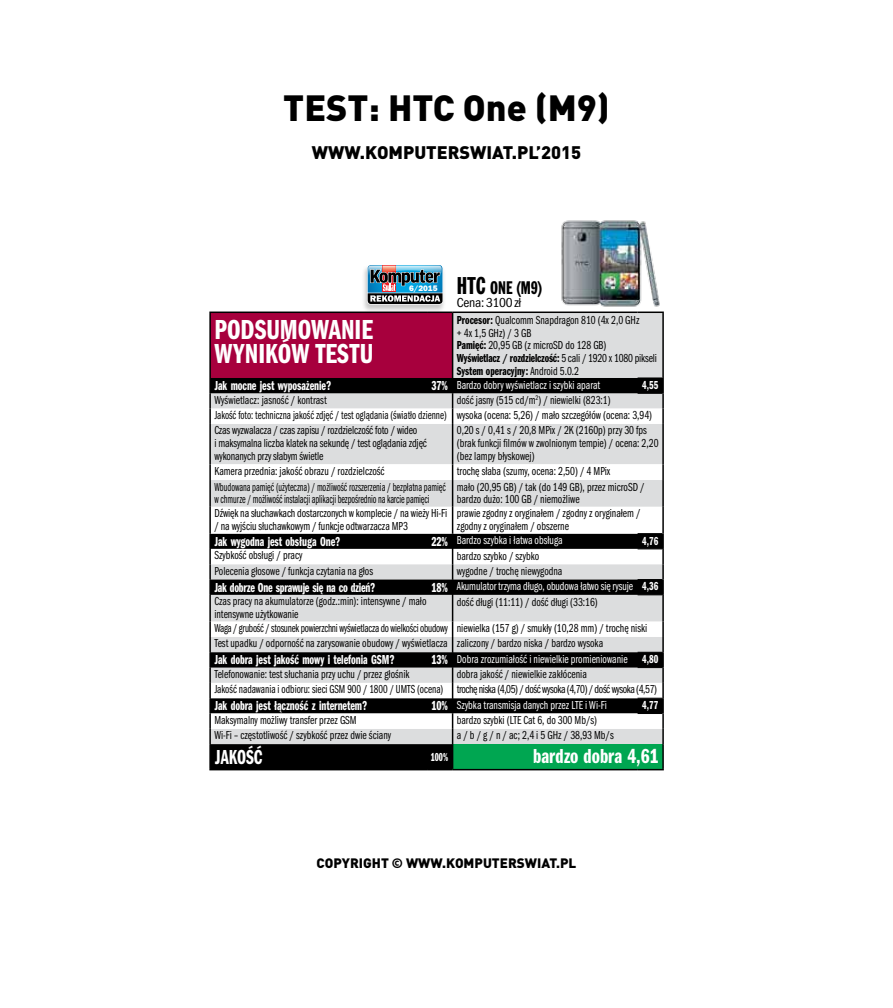
<style>
.page{position:relative;width:893px;height:1008px;background:#fff}
.page>*{position:absolute;margin:0;border:0;box-sizing:border-box;transform-origin:0 0}
.t1{font:900 36px "DIN Pro";color:#000}
.t2{font:28.5px/24px "Franklin Gothic URW Com Dem";color:#fff}
.t3{font:21px "Franklin Gothic URW Com Dem";color:#fff}
.t4{font:21px "Franklin Gothic URW Com Dem";color:#fff;scale:.9 1}
.t5{font:900 18px "DIN Pro";color:#000}
.t6{font:18px "Frank Goth X Cn EU";color:#000}
.t7{font:13.5px "Franklin Gothic URW Com Dem";letter-spacing:-.005em;color:#fff;scale:.9 1}
.t8{font:900 13.5px "DIN Pro";color:#000}
.t9{font:13.5px "Franklin Gothic URW Con Boo";letter-spacing:-.02em;color:#000}
.t10{font:12px/12.8px "Franklin Gothic URW Com Boo";color:#000;scale:.95 1}
.t11{font:12px "Franklin Gothic URW Com Boo";color:#fff;scale:.95 1}
.t12{font:12px/15.3px "Franklin Gothic URW Com Boo";color:#000;scale:.88 1}
.t13{font:12px/12.8px "Franklin Gothic URW Com Boo";color:#000;scale:.79 1}
.t14{font:12px/12.8px "Franklin Gothic URW Com Dem";letter-spacing:-.015em;color:#000;scale:.95 1}
.t15{font:12px "Franklin Gothic URW Com Dem";letter-spacing:-.005em;color:#fff;scale:.9 1}
.t16{font:12px "Franklin Gothic URW Com Dem";letter-spacing:-.005em;color:#fff;scale:.8 1}
.t17{font:800 8.25px "Franklin Gothic";color:#fff}
.s1{font-size:24px}
.s2{font-family:"Franklin Gothic URW Com Dem"}
.s3{font-family:"Franklin Gothic URW Com Boo"}
.s4{font-family:"Franklin Gothic URW Com Dem";font-size:13.5px}
</style>
<div class="page">
<img style="left:561px;top:220px;width:99px;height:87px">
<svg style="left:211px;top:313px;width:451px;height:65px;background:#bf6687"></svg>
<svg style="left:211px;top:378px;width:427px;height:391px;background:#727273"></svg>
<svg style="left:211px;top:409px;width:451px;height:320px"></svg>
<div style="left:453px;top:744px;width:210px;height:25px;background:#00a651"></div>
<hr style="left:209px;top:313px;width:2px;height:65px;background:#000">
<hr style="left:209px;top:311px;width:218px;height:2px;background:#000">
<hr style="left:427px;top:311px;width:26px;height:2px;background:#000">
<hr style="left:452px;top:313px;width:1px;height:65px;background:#000">
<hr style="left:662px;top:313px;width:2px;height:65px;background:#000">
<hr style="left:453px;top:311px;width:185px;height:2px;background:#000">
<hr style="left:638px;top:311px;width:26px;height:2px;background:#000">
<svg style="left:209px;top:378px;width:2px;height:46px"></svg>
<svg style="left:452px;top:378px;width:1px;height:46px"></svg>
<svg style="left:638px;top:378px;width:26px;height:46px"></svg>
<hr style="left:209px;top:424px;width:2px;height:40px;background:#000">
<hr style="left:452px;top:424px;width:1px;height:40px;background:#000">
<hr style="left:662px;top:424px;width:2px;height:40px;background:#000">
<svg style="left:209px;top:464px;width:2px;height:16px"></svg>
<svg style="left:662px;top:464px;width:2px;height:16px"></svg>
<hr style="left:209px;top:480px;width:2px;height:27px;background:#000">
<hr style="left:662px;top:480px;width:2px;height:27px;background:#000">
<hr style="left:209px;top:507px;width:2px;height:26px;background:#000">
<hr style="left:662px;top:507px;width:2px;height:26px;background:#000">
<svg style="left:209px;top:533px;width:2px;height:62px"></svg>
<hr style="left:209px;top:595px;width:2px;height:26px;background:#000">
<hr style="left:662px;top:595px;width:2px;height:26px;background:#000">
<svg style="left:638px;top:533px;width:26px;height:62px"></svg>
<svg style="left:209px;top:621px;width:2px;height:123px"></svg>
<svg style="left:638px;top:621px;width:26px;height:123px"></svg>
<hr style="left:209px;top:744px;width:2px;height:25px;background:#000">
<hr style="left:209px;top:769px;width:218px;height:1px;background:#000">
<svg style="left:427px;top:464px;width:26px;height:306px"></svg>
<hr style="left:662px;top:744px;width:2px;height:25px;background:#000">
<hr style="left:453px;top:769px;width:185px;height:1px;background:#000">
<svg style="left:638px;top:769px;width:26px;height:1px"></svg>
<div style="left:361px;top:264px;width:85px;height:49px;background:#000;opacity:.22"></div>
<svg style="left:367px;top:265px;width:76px;height:39px"></svg>
<svg style="left:368px;top:265px;width:74px;height:39px;background:#53788b"></svg>
<h1 class="t1" style="left:283px;top:84px;width:328px">TEST: HTC One (M9)</h1>
<h3 class="t5" style="left:312px;top:141px;width:271px">WWW.KOMPUTERSWIAT.PL’2015</h3>
<p class="t17" style="left:409px;top:283px;width:30px">6/2015</p>
<h3 class="t6" style="left:457px;top:277px;width:87px"><span class="s1">HTC</span> One (M9)</h3>
<p class="t9" style="left:457px;top:294px;width:66px">Cena: 3100 zł</p>
<h2 class="t2" style="left:214px;top:317px;width:160px">Podsumowanie wyników testu</h2>
<p class="t10" style="left:457px;top:314px;width:194px"><span class="s2">Procesor:</span> Qualcomm Snapdragon 810 (4x 2,0 GHz + 4x 1,5 GHz) / 3 GB<br><span class="s2">Pamięć:</span> 20,95 GB (z microSD do 128 GB)</p>
<p class="t14" style="left:457px;top:352px;width:212px">Wyświetlacz / rozdzielczość: <span class="s3">5 cali / 1920 x 1080 pikseli<br></span>System operacyjny: <span class="s3">Android 5.0.2</span></p>
<p class="t7" style="left:214px;top:378px;width:131px">Jak mocne jest wyposażenie?</p>
<p class="t11" style="left:431px;top:378px;width:179px"><span class="s4">37%</span> Bardzo dobry wyświetlacz i szybki aparat</p>
<p class="t15" style="left:642px;top:378px;width:19px">4,55</p>
<p class="t10" style="left:214px;top:394px;width:120px">Wyświetlacz: jasność / kontrast</p>
<p class="t10" style="left:214px;top:393px;width:462px;line-height:15.1px;text-indent:242px">dość jasny (515 cd/m<sup>2</sup>) / niewielki (823:1)<br>Jakość foto: techniczna jakość zdjęć / test oglądania (światło dzienne) wysoka (ocena: 5,26) / mało szczegółów (ocena: 3,94)<br>Czas wyzwalacza / czas zapisu / rozdzielczość foto / wideo</p>
<p class="t10" style="left:214px;top:437px;width:225px">i maksymalna liczba klatek na sekundę / test oglądania zdjęć wykonanych przy słabym świetle</p>
<p class="t10" style="left:457px;top:424px;width:214px">0,20 s / 0,41 s / 20,8 MPix / 2K (2160p) przy 30 fps (brak funkcji filmów w zwolnionym tempie) / ocena: 2,20 (bez lampy błyskowej)</p>
<p class="t10" style="left:214px;top:465px;width:181px">Kamera przednia: jakość obrazu / rozdzielczość</p>
<p class="t10" style="left:457px;top:465px;width:163px">trochę słaba (szumy, ocena: 2,50) / 4 MPix</p>
<p class="t13" style="left:214px;top:480px;width:294px">Wbudowana pamięć (użyteczna) / możliwość rozszerzenia / bezpłatna pamięć w chmurze / możliwość instalacji aplikacji bezpośrednio na karcie pamięci</p>
<p class="t10" style="left:457px;top:480px;width:199px">mało (20,95 GB) / tak (do 149 GB), przez microSD / bardzo dużo: 100 GB / niemożliwe</p>
<p class="t10" style="left:214px;top:507px;width:247px">Dźwięk na słuchawkach dostarczonych w komplecie / na wieży Hi-Fi / na wyjściu słuchawkowym / funkcje odtwarzacza MP3</p>
<p class="t10" style="left:457px;top:507px;width:195px">prawie zgodny z oryginałem / zgodny z oryginałem / zgodny z oryginałem / obszerne</p>
<p class="t7" style="left:214px;top:533px;width:142px">Jak wygodna jest obsługa One?</p>
<p class="t11" style="left:431px;top:533px;width:140px"><span class="s4">22%</span> Bardzo szybka i łatwa obsługa</p>
<p class="t15" style="left:642px;top:534px;width:19px">4,76</p>
<p class="t10" style="left:214px;top:549px;width:94px">Szybkość obsługi / pracy</p>
<p class="t10" style="left:457px;top:549px;width:88px">bardzo szybko / szybko</p>
<p class="t10" style="left:214px;top:564px;width:169px">Polecenia głosowe / funkcja czytania na głos</p>
<p class="t10" style="left:457px;top:564px;width:113px">wygodne / trochę niewygodna</p>
<p class="t7" style="left:214px;top:579px;width:180px">Jak dobrze One sprawuje się na co dzień?</p>
<p class="t11" style="left:431px;top:579px;width:240px"><span class="s4">18%</span> Akumulator trzyma długo, obudowa łatwo się rysuje <span class="s2">4,36</span></p>
<p class="t10" style="left:214px;top:595px;width:225px">Czas pracy na akumulatorze (godz.:min): intensywne / mało intensywne użytkowanie</p>
<p class="t10" style="left:457px;top:595px;width:150px">dość długi (11:11) / dość długi (33:16)</p>
<p class="t12" style="left:214px;top:621px;width:493px">Waga / grubość / stosunek powierzchni wyświetlacza do wielkości obudowy niewielka (157 g) / smukły (10,28 mm) / trochę niski<br>Test upadku / odporność na zarysowanie obudowy / wyświetlacza zaliczony / bardzo niska / bardzo wysoka</p>
<p class="t7" style="left:214px;top:652px;width:202px">Jak dobra jest jakość mowy i telefonia GSM ?</p>
<p class="t11" style="left:431px;top:652px;width:240px"><span class="s4">13%</span> Dobra zrozumiałość i niewielkie promieniowanie <span class="s2">4,80</span></p>
<p class="t10" style="left:214px;top:668px;width:207px">Telefonowanie: test słuchania przy uchu / przez głośnik</p>
<p class="t10" style="left:214px;top:667px;width:467px;line-height:15.1px;text-indent:242px">dobra jakość / niewielkie zakłócenia<br>Jakość nadawania i odbioru: sieci GSM 900 / 1800 / UMTS (ocena) trochę niska (4,05) / dość wysoka (4,70) / dość wysoka (4,57)</p>
<p class="t7" style="left:214px;top:698px;width:171px">Jak dobra jest łączność z internetem?</p>
<p class="t11" style="left:431px;top:698px;width:186px"><span class="s4">10%</span> Szybka transmisja danych przez LTE i Wi-Fi</p>
<p class="t15" style="left:642px;top:698px;width:19px">4,77</p>
<p class="t10" style="left:214px;top:714px;width:151px">Maksymalny możliwy transfer przez GSM</p>
<p class="t10" style="left:457px;top:714px;width:149px">bardzo szybki (LTE Cat 6, do 300 Mb/s)</p>
<p class="t10" style="left:214px;top:729px;width:188px">Wi-Fi – częstotliwość / szybkość przez dwie ściany</p>
<p class="t10" style="left:457px;top:729px;width:167px">a / b / g / n / ac; 2,4 i 5 GHz / 38,93 Mb/s</p>
<h3 class="t4" style="left:215px;top:745px;width:54px">jakość</h3>
<p class="t16" style="left:431px;top:750px;width:23px">100%</p>
<h3 class="t3" style="left:533px;top:744px;width:127px">bardzo dobra 4,61</h3>
<p class="t8" style="left:317px;top:854px;width:261px">COPYRIGHT © WWW.KOMPUTERSWIAT.PL</p>
</div>
